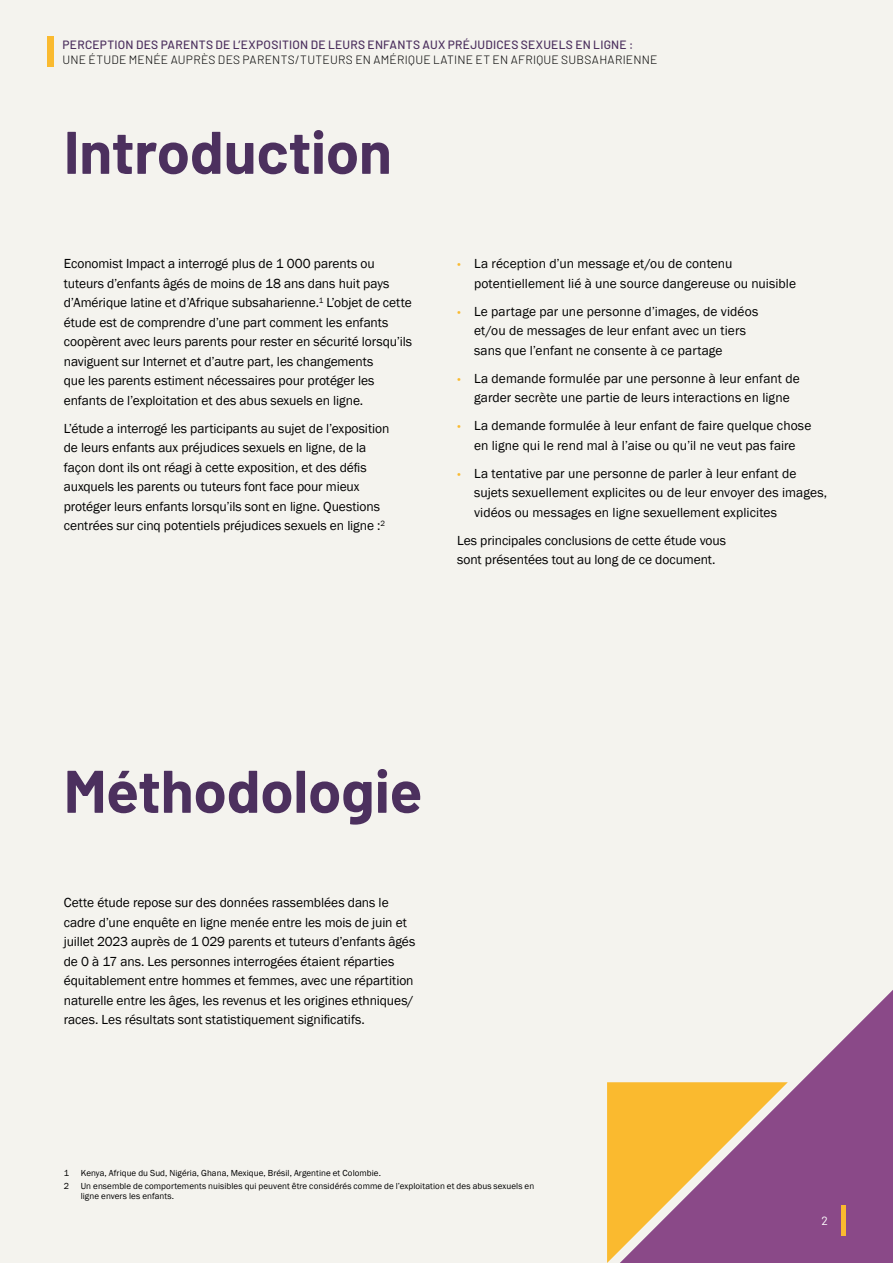
<style>
.page{position:relative;width:893px;height:1263px;background:#f4f3ee}
.page>*{position:absolute;margin:0;border:0;box-sizing:border-box;transform-origin:0 0}
.t1{font:700 60px "Barlow";letter-spacing:-.005em;color:#4c305e}
.t2{font:13.5px/19.5px "Franklin Gothic";letter-spacing:-.005em;color:#000}
.t3{font:300 12px "Barlow";letter-spacing:.025em;color:#000}
.t4{font:500 12px "Barlow";letter-spacing:.02em;color:#4c305e}
.t5{font:12px "Barlow";color:#fff}
.t6{font:9px/10.5px "Franklin Gothic";letter-spacing:.005em;color:#000}
.s1{font-family:"Myriad Pro";color:#faba2f}
</style>
<div class="page">
<hr style="left:48px;top:37px;width:4px;height:30px;background:#faba2f">
<svg style="left:788px;top:990px;width:105px;height:273px;fill:#8a4988"></svg>
<svg style="left:607px;top:1082px;width:181px;height:181px;background:#c98e63"></svg>
<div style="left:49px;top:37px;width:5px;height:30px;background:#faba2f"></div>
<hr style="left:841px;top:1205px;width:4px;height:31px;background:#faba2f">
<p class="t4" style="left:63px;top:35px;width:572px">PERCEPTION DES PARENTS DE L’EXPOSITION DE LEURS ENFANTS AUX PRÉJUDICES SEXUELS EN LIGNE :</p>
<p class="t3" style="left:63px;top:51px;width:596px">UNE ÉTUDE MENÉE AUPRÈS DES PARENTS/TUTEURS EN AMÉRIQUE LATINE ET EN AFRIQUE SUBSAHARIENNE</p>
<h1 class="t1" style="left:64px;top:108px;width:330px">Introduction</h1>
<p class="t2" style="left:64px;top:254px;width:350px">Economist Impact a interrogé plus de 1 000 parents ou tuteurs d’enfants âgés de moins de 18 ans dans huit pays d’Amérique latine et d’Afrique subsaharienne.<sup>1</sup> L’objet de cette étude est de comprendre d’une part comment les enfants coopèrent avec leurs parents pour rester en sécurité lorsqu’ils naviguent sur Internet et d’autre part, les changements<br>que les parents estiment nécessaires pour protéger les enfants de l’exploitation et des abus sexuels en ligne.</p>
<p class="t2" style="left:64px;top:419px;width:327px">L’étude a interrogé les participants au sujet de l’exposition de leurs enfants aux préjudices sexuels en ligne, de la façon dont ils ont réagi à cette exposition, et des défis auxquels les parents ou tuteurs font face pour mieux protéger leurs enfants lorsqu’ils sont en ligne. Questions centrées sur cinq potentiels préjudices sexuels en ligne :<sup>2</sup></p>
<p class="t2" style="left:474px;top:254px;width:323px;text-indent:-17px"><span class="s1">•</span> La réception d’un message et/ou de contenu potentiellement lié à une source dangereuse ou nuisible</p>
<p class="t2" style="left:474px;top:302px;width:286px;text-indent:-17px"><span class="s1">•</span> Le partage par une personne d’images, de vidéos et/ou de messages de leur enfant avec un tiers sans que l’enfant ne consente à ce partage</p>
<p class="t2" style="left:457px;top:369px;width:344px;text-align:center"><span class="s1">•</span> La demande formulée par une personne à leur enfant de garder secrète une partie de leurs interactions en ligne</p>
<p class="t2" style="left:457px;top:416px;width:356px;text-align:center"><span class="s1">•</span> La demande formulée à leur enfant de faire quelque chose en ligne qui le rend mal à l’aise ou qu’il ne veut pas faire</p>
<p class="t2" style="left:474px;top:464px;width:355px;text-indent:-17px"><span class="s1">•</span> La tentative par une personne de parler à leur enfant de sujets sexuellement explicites ou de leur envoyer des images, vidéos ou messages en ligne sexuellement explicites</p>
<p class="t2" style="left:457px;top:531px;width:271px">Les principales conclusions de cette étude vous sont présentées tout au long de ce document.</p>
<h1 class="t1" style="left:64px;top:747px;width:360px">Méthodologie</h1>
<p class="t2" style="left:64px;top:893px;width:353px">Cette étude repose sur des données rassemblées dans le cadre d’une enquête en ligne menée entre les mois de juin et juillet 2023 auprès de 1 029 parents et tuteurs d’enfants âgés de 0 à 17 ans. Les personnes interrogées étaient réparties équitablement entre hommes et femmes, avec une répartition naturelle entre les âges, les revenus et les origines ethniques/ races. Les résultats sont statistiquement significatifs.</p>
<p class="t6" style="left:64px;top:1168px;width:7px">1</p>
<p class="t6" style="left:81px;top:1168px;width:302px">Kenya, Afrique du Sud, Nigéria, Ghana, Mexique, Brésil, Argentine et Colombie.</p>
<p class="t6" style="left:64px;top:1181px;width:7px">2</p>
<p class="t6" style="left:81px;top:1181px;width:455px">Un ensemble de comportements nuisibles qui peuvent être considérés comme de l’exploitation et des abus sexuels en ligne envers les enfants.</p>
<p class="t5" style="left:821px;top:1212px;width:8px">2</p>
</div>
